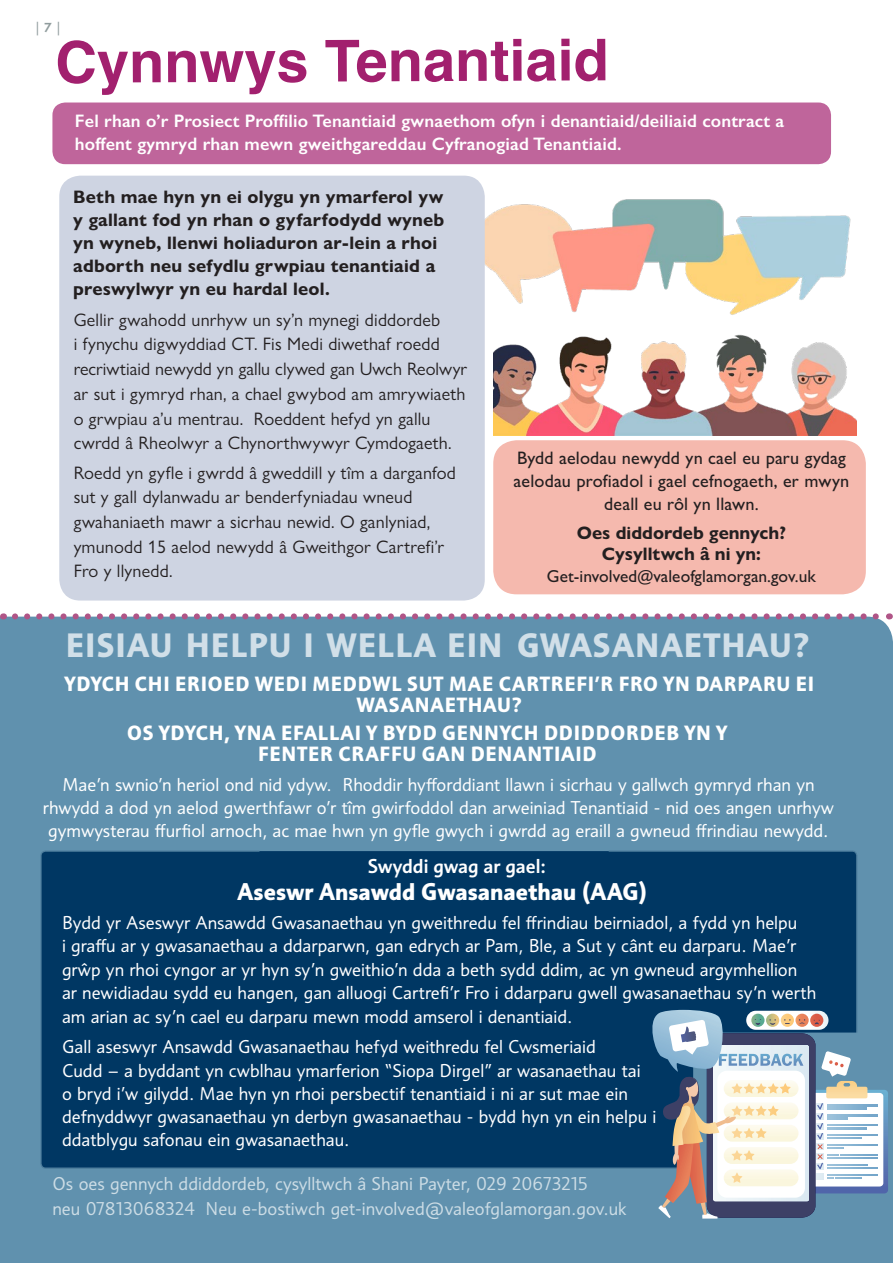
<style>
.page{position:relative;width:893px;height:1263px;background:#fff}
.page>*{position:absolute;margin:0;border:0;box-sizing:border-box;transform-origin:0 0}
.t1{font:700 57.75px "Helvetica";letter-spacing:-.005em;color:#a2206e}
.t2{font:700 32.7px "Informa Pro";letter-spacing:.03em;color:#d1dfe8}
.t3{font:700 23.4px "Informa Pro";letter-spacing:.005em;color:#fff}
.t4{font:700 19.95px/21px "Informa Pro";letter-spacing:.035em;color:#fff;text-align:center}
.t5{font:500 19.35px "Informa Pro";color:#fff}
.t6{font:18.15px/24.8px "Gill Sans Nova";letter-spacing:.01em;color:#231f20}
.t7{font:700 18.15px/23.1px "Gill Sans Nova";letter-spacing:.01em;color:#231f20}
.t8{font:600 18.15px/22.5px "Gill Sans";letter-spacing:.01em;color:#fff}
.t9{font:500 18.15px/23.1px "Gill Sans Nova";letter-spacing:.01em;color:#231f20;text-align:center}
.t10{font:18px/23.5px "Informa Pro";color:#fff}
.t11{font:18px "Informa Pro";color:#ccdce5}
.t12{font:500 17.4px "Gill Sans Nova";letter-spacing:.005em;color:#231f20}
.t13{font:13.65px "Futura PT";color:#909c9d}
.s1{font-weight:600}
</style>
<div class="page">
<div style="left:0;top:617px;width:893px;height:646px;background:#6091ae"></div>
<svg style="left:15px;top:613px;width:868px;height:6px"></svg>
<img style="left:471px;top:157px;width:385px;height:279px">
<div style="left:448px;top:302px;width:44px;height:302px;background:#fff"></div>
<div style="left:52px;top:103px;width:779px;height:61px;background:#bf659b;border-radius:13px"></div>
<div style="left:40px;top:850px;width:817px;height:319px;background:#003763;border:1px solid #d1dfe8;border-radius:5px"></div>
<div style="left:493px;top:440px;width:373px;height:154px;background:#f5b9ae;border-radius:23px"></div>
<div style="left:59px;top:176px;width:426px;height:424px;background:#ced4e2;border-radius:21px"></div>
<svg style="left:646px;top:1010px;width:242px;height:208px"></svg>
<p class="t13" style="left:34px;top:19px;width:30px">| <span class="s1">7</span> |</p>
<p class="t1" style="left:55px;top:14px;width:556px">Cynnwys Tenantiaid</p>
<p class="t8" style="left:75px;top:110px;width:711px">Fel rhan o’r Prosiect Proffilio Tenantiaid gwnaethom ofyn i denantiaid/deiliaid contract a hoffent gymryd rhan mewn gweithgareddau Cyfranogiad Tenantiaid.</p>
<p class="t7" style="left:73px;top:185px;width:372px">Beth mae hyn yn ei olygu yn ymarferol yw y gallant fod yn rhan o gyfarfodydd wyneb yn wyneb, llenwi holiaduron ar-lein a rhoi adborth neu sefydlu grwpiau tenantiaid a preswylwyr yn eu hardal leol.</p>
<p class="t6" style="left:74px;top:307px;width:395px">Gellir gwahodd unrhyw un sy’n mynegi diddordeb<br>i fynychu digwyddiad CT. Fis Medi diwethaf roedd recriwtiaid newydd yn gallu clywed gan Uwch Reolwyr ar sut i gymryd rhan, a chael gwybod am amrywiaeth o grwpiau a’u mentrau. Roeddent hefyd yn gallu cwrdd â Rheolwyr a Chynorthwywyr Cymdogaeth.</p>
<p class="t6" style="left:74px;top:460px;width:384px">Roedd yn gyfle i gwrdd â gweddill y tîm a darganfod sut y gall dylanwadu ar benderfyniadau wneud gwahaniaeth mawr a sicrhau newid. O ganlyniad, ymunodd 15 aelod newydd â Gweithgor Cartrefi’r</p>
<p class="t6" style="left:74px;top:559px;width:100px">Fro y llynedd.</p>
<p class="t9" style="left:514px;top:446px;width:337px">Bydd aelodau newydd yn cael eu paru gydag aelodau profiadol i gael cefnogaeth, er mwyn deall eu rôl yn llawn.</p>
<p class="t7" style="left:577px;top:522px;width:211px">Oes diddordeb gennych?</p>
<p class="t7" style="left:602px;top:543px;width:160px">Cysylltwch â ni yn:</p>
<p class="t12" style="left:547px;top:566px;width:270px">Get-involved@valeofglamorgan.gov.uk</p>
<p class="t2" style="left:66px;top:626px;width:747px">EISIAU HELPU I WELLA EIN GWASANAETHAU?</p>
<p class="t4" style="left:65px;top:674px;width:751px">YDYCH CHI ERIOED WEDI MEDDWL SUT MAE CARTREFI’R FRO YN DARPARU EI<br>WASANAETHAU?</p>
<p class="t4" style="left:127px;top:722px;width:602px">OS YDYCH, YNA EFALLAI Y BYDD GENNYCH DDIDDORDEB YN Y<br>FENTER CRAFFU GAN DENANTIAID</p>
<p class="t10" style="left:43px;top:773px;width:793px;line-height:22.8px;text-align:center">Mae’n swnio’n heriol ond nid ydyw. Rhoddir hyfforddiant llawn i sicrhau y gallwch gymryd rhan yn rhwydd a dod yn aelod gwerthfawr o’r tîm gwirfoddol dan arweiniad Tenantiaid - nid oes angen unrhyw gymwysterau ffurfiol arnoch, ac mae hwn yn gyfle gwych i gwrdd ag eraill a gwneud ffrindiau newydd.</p>
<p class="t5" style="left:368px;top:854px;width:180px">Swyddi gwag ar gael:</p>
<p class="t3" style="left:237px;top:878px;width:411px">Aseswr Ansawdd Gwasanaethau (AAG)</p>
<p class="t10" style="left:62px;top:911px;width:756px">Bydd yr Aseswyr Ansawdd Gwasanaethau yn gweithredu fel ffrindiau beirniadol, a fydd yn helpu<br>i graffu ar y gwasanaethau a ddarparwn, gan edrych ar Pam, Ble, a Sut y cânt eu darparu. Mae’r grŵp yn rhoi cyngor ar yr hyn sy’n gweithio’n dda a beth sydd ddim, ac yn gwneud argymhellion ar newidiadau sydd eu hangen, gan alluogi Cartrefi’r Fro i ddarparu gwell gwasanaethau sy’n werth am arian ac sy’n cael eu darparu mewn modd amserol i denantiaid.</p>
<p class="t10" style="left:62px;top:1035px;width:535px">Gall aseswyr Ansawdd Gwasanaethau hefyd weithredu fel Cwsmeriaid</p>
<p class="t10" style="left:62px;top:1058px;width:596px">Cudd – a byddant yn cwblhau ymarferion “Siopa Dirgel” ar wasanaethau tai<br>o bryd i’w gilydd. Mae hyn yn rhoi persbectif tenantiaid i ni ar sut mae ein defnyddwyr gwasanaethau yn derbyn gwasanaethau - bydd hyn yn ein helpu i ddatblygu safonau ein gwasanaethau.</p>
<p class="t11" style="left:52px;top:1173px;width:537px">Os oes gennych ddiddordeb, cysylltwch â Shani Payter, 029 20673215</p>
<p class="t11" style="left:52px;top:1197px;width:576px">neu 07813068324 Neu e-bostiwch get-involved@valeofglamorgan.gov.uk</p>
</div>
